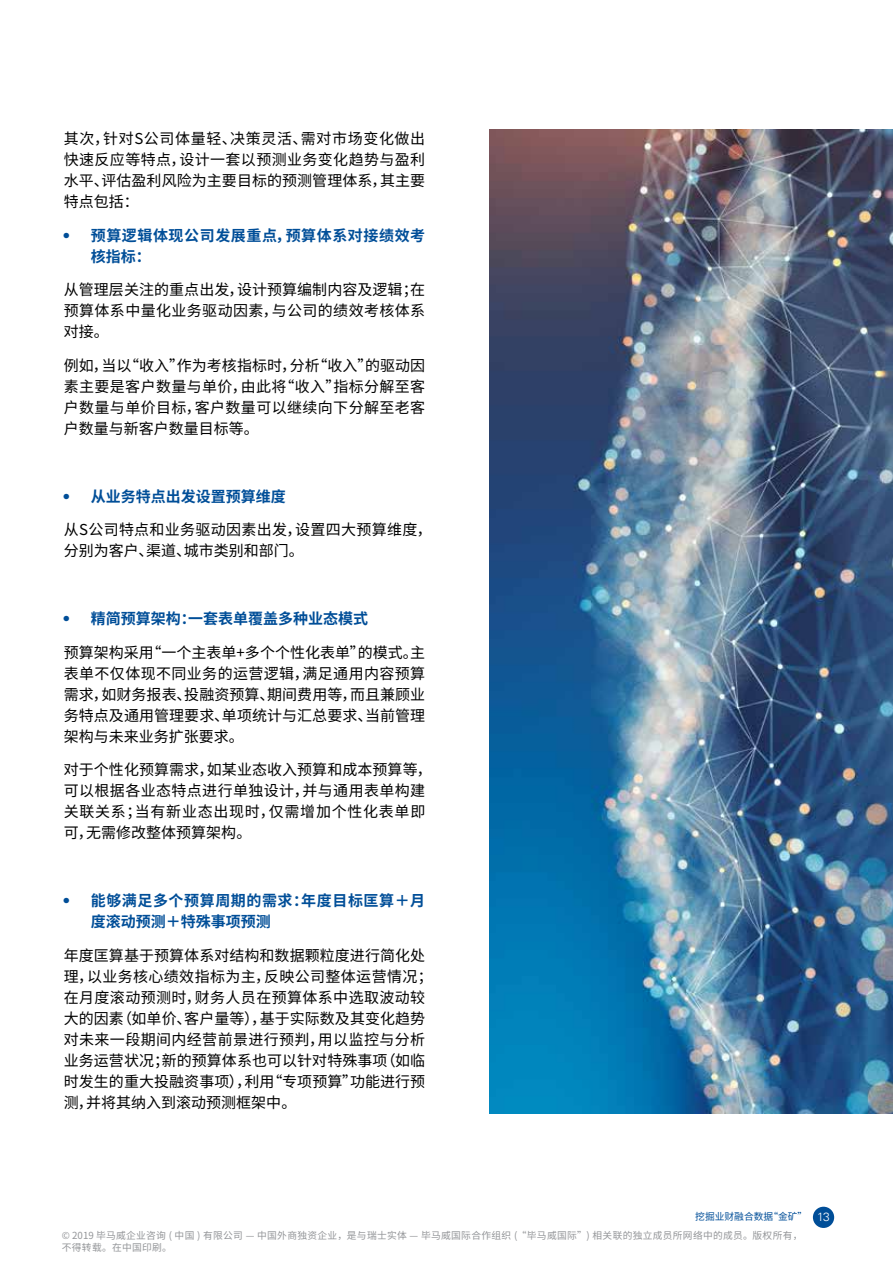
<style>
.page{position:relative;width:893px;height:1263px;background:#fff}
.page>*{position:absolute;margin:0;border:0;box-sizing:border-box;transform-origin:0 0}
.t1{font:15px/21px "Noto Sans CJ Ksc";letter-spacing:.005em;color:#000;text-align:justify}
.t2{font:15px/21px "Noto Sans CJ Ksc";letter-spacing:.025em;color:#000}
.t3{font:700 15px/21px "Noto Sans CJ Ksc";letter-spacing:.04em;color:#004e98}
.t4{font:700 15px "Noto Sans CJ Ksc";color:#004e98}
.t5{font:9.75px/19.4px "Noto Sans CJ Ksc";letter-spacing:.03em;color:#939598}
.s1{font-family:"Universfor KPMG"}
.s2{color:#004e98}
.s3{font-family:"Univers 45";font-weight:300;font-size:12px;color:#fff}
</style>
<div class="page">
<img style="left:489px;top:129px;width:404px;height:985px">
<div style="left:813px;top:1207px;width:21px;height:21px;background:#004e98;border-radius:50%"></div>
<p class="t1" style="left:64px;top:128px;width:363px">其次，针对S公司体量轻、决策灵活、需对市场变化做出快速反应等特点，设计一套以预测业务变化趋势与盈利水平、评估盈利风险为主要目标的预测管理体系，其主要特点包括：</p>
<p class="t3" style="left:91px;top:225px;width:336px;text-indent:-27px"><span class="s1">•</span> 预算逻辑体现公司发展重点，预算体系对接绩效考核指标：</p>
<p class="t1" style="left:64px;top:280px;width:363px">从管理层关注的重点出发，设计预算编制内容及逻辑；在预算体系中量化业务驱动因素，与公司的绩效考核体系对接。</p>
<p class="t1" style="left:64px;top:355px;width:363px">例如，当以“收入”作为考核指标时，分析“收入”的驱动因素主要是客户数量与单价，由此将“收入”指标分解至客户数量与单价目标，客户数量可以继续向下分解至老客户数量与新客户数量目标等。</p>
<p class="t4" style="left:64px;top:488px;width:223px"><span class="s1">•</span> 从业务特点出发设置预算维度</p>
<p class="t1" style="left:64px;top:520px;width:370px">从S公司特点和业务驱动因素出发，设置四大预算维度，分别为客户、渠道、城市类别和部门。</p>
<p class="t4" style="left:64px;top:610px;width:306px"><span class="s1">•</span> 精简预算架构：一套表单覆盖多种业态模式</p>
<p class="t1" style="left:64px;top:642px;width:363px">预算架构采用“一个主表单+多个个性化表单”的模式。主表单不仅体现不同业务的运营逻辑，满足通用内容预算需求，如财务报表、投融资预算、期间费用等，而且兼顾业务特点及通用管理要求、单项统计与汇总要求、当前管理架构与未来业务扩张要求。</p>
<p class="t2" style="left:64px;top:760px;width:369px">对于个性化预算需求，如某业态收入预算和成本预算等，可以根据各业态特点进行单独设计，并与通用表单构建关联关系；当有新业态出现时，仅需增加个性化表单即可，无需修改整体预算架构。</p>
<p class="t3" style="left:91px;top:890px;width:336px;text-indent:-27px"><span class="s1">•</span> 能够满足多个预算周期的需求：年度目标匡算＋月度滚动预测＋特殊事项预测</p>
<p class="t1" style="left:64px;top:945px;width:370px;text-align:left">年度匡算基于预算体系对结构和数据颗粒度进行简化处理，以业务核心绩效指标为主，反映公司整体运营情况；在月度滚动预测时，财务人员在预算体系中选取波动较大的因素（如单价、客户量等），基于实际数及其变化趋势对未来一段期间内经营前景进行预判，用以监控与分析业务运营状况；新的预算体系也可以针对特殊事项（如临时发生的重大投融资事项），利用“专项预算”功能进行预测，并将其纳入到滚动预测框架中。</p>
<p class="t5" style="left:62px;top:1207px;width:769px;text-indent:633px"><span class="s2">挖掘业财融合数据“金矿”</span> <span class="s3">13 </span>© 2019 毕马威企业咨询 ( 中国 ) 有限公司 — 中国外商独资企业，是与瑞士实体 — 毕马威国际合作组织 (“毕马威国际”) 相关联的独立成员所网络中的成员。版权所有，</p>
<p class="t5" style="left:62px;top:1237px;width:112px">不得转载。在中国印刷。</p>
</div>
